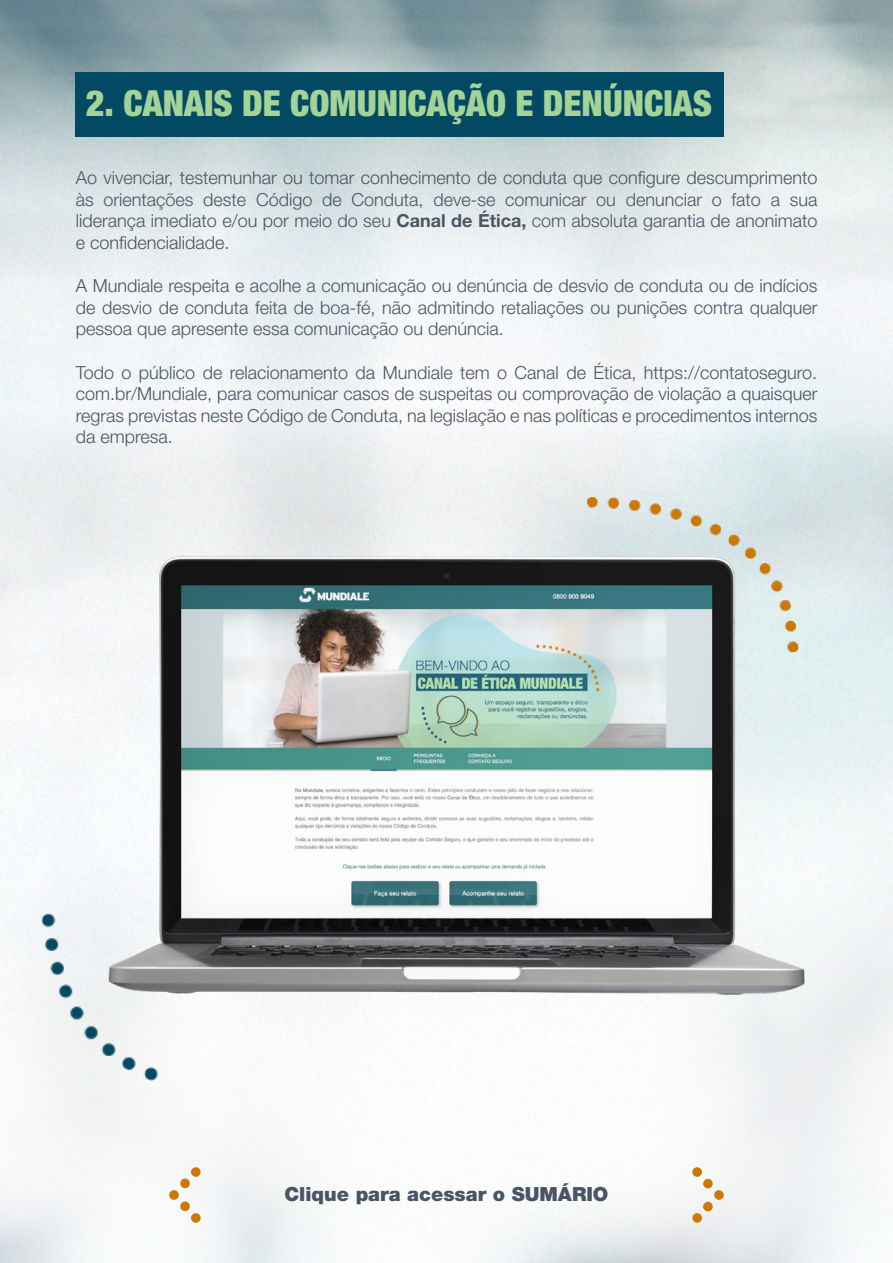
<style>
.page{position:relative;width:893px;height:1263px;background:#fff}
.page>*{position:absolute;margin:0;border:0;box-sizing:border-box;transform-origin:0 0}
.t1{font:900 condensed 36px "Helvetica Neue LT Std";color:#a3d397}
.t2{font:900 19.5px "Helvetica Neue LT Std";color:#495563}
.t3{font:300 18px/21.6px "Helvetica Neue LT Std";color:#495563;text-align:justify}
.s1{font-weight:700}
</style>
<div class="page">
<img style="left:0;top:0;width:893px;height:1263px">
<div style="left:692px;top:1167px;width:10px;height:10px;background:#cc7803;border-radius:50%"></div>
<div style="left:703px;top:1179px;width:10px;height:9px;background:#cc7803;border-radius:50%"></div>
<div style="left:714px;top:1190px;width:10px;height:10px;background:#cc7803;border-radius:50%"></div>
<div style="left:703px;top:1202px;width:10px;height:9px;background:#cc7803;border-radius:50%"></div>
<div style="left:692px;top:1213px;width:10px;height:10px;background:#cc7803;border-radius:50%"></div>
<div style="left:191px;top:1213px;width:10px;height:10px;background:#cc7803;border-radius:50%"></div>
<div style="left:180px;top:1201px;width:10px;height:10px;background:#cc7803;border-radius:50%"></div>
<div style="left:169px;top:1190px;width:10px;height:10px;background:#cc7803;border-radius:50%"></div>
<div style="left:180px;top:1178px;width:10px;height:10px;background:#cc7803;border-radius:50%"></div>
<div style="left:191px;top:1167px;width:10px;height:10px;background:#cc7803;border-radius:50%"></div>
<div style="left:76px;top:73px;width:648px;height:64px;background:#044964"></div>
<img style="left:0;top:351px;width:893px;height:657px">
<img style="left:42px;top:913px;width:115px;height:167px">
<img style="left:586px;top:496px;width:212px;height:156px">
<h1 class="t1" style="left:86px;top:81px;width:628px">2. CANAIS DE COMUNICAÇÃO E DENÚNCIAS</h1>
<p class="t3" style="left:76px;top:167px;width:743px">Ao vivenciar, testemunhar ou tomar conhecimento de conduta que configure descumprimento às orientações deste Código de Conduta, deve-se comunicar ou denunciar o fato a sua liderança imediato e/ou por meio do seu <span class="s1">Canal de Ética,</span> com absoluta garantia de anonimato e confidencialidade.</p>
<p class="t3" style="left:76px;top:275px;width:743px">A Mundiale respeita e acolhe a comunicação ou denúncia de desvio de conduta ou de indícios de desvio de conduta feita de boa-fé, não admitindo retaliações ou punições contra qualquer pessoa que apresente essa comunicação ou denúncia.</p>
<p class="t3" style="left:76px;top:361px;width:743px">Todo o público de relacionamento da Mundiale tem o Canal de Ética, https://contatoseguro. com.br/Mundiale, para comunicar casos de suspeitas ou comprovação de violação a quaisquer regras previstas neste Código de Conduta, na legislação e nas políticas e procedimentos internos da empresa.</p>
<p class="t2" style="left:284px;top:1182px;width:325px">Clique para acessar o SUMÁRIO</p>
</div>
